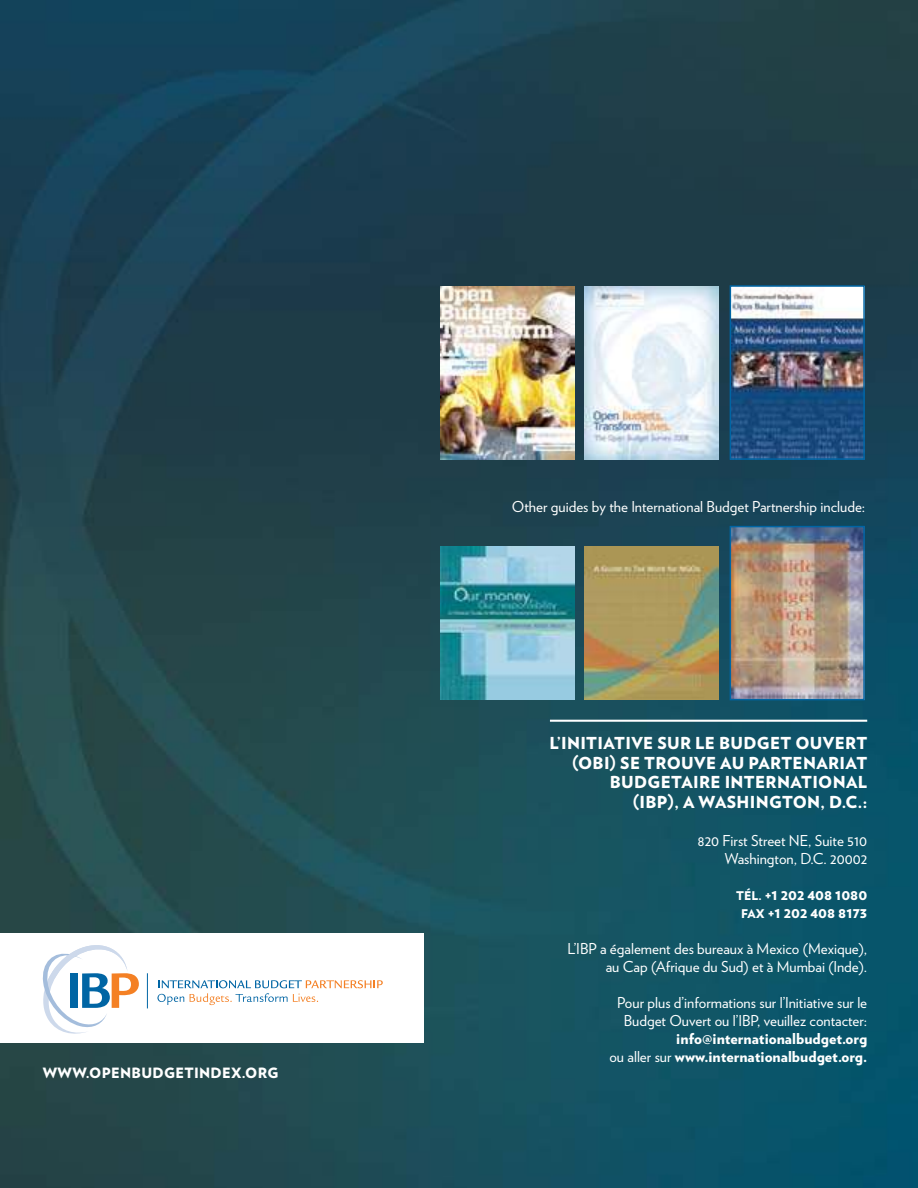
<style>
.page{position:relative;width:918px;height:1188px;background:#fff}
.page>*{position:absolute;margin:0;border:0;box-sizing:border-box;transform-origin:0 0}
.t1{font:900 16.5px/19.8px "Verlag";letter-spacing:.02em;color:#fff;text-align:right}
.t2{font:15px/18px "Verlag";color:#fff;text-align:right}
.t3{font:900 15px/18px "Verlag";color:#fff;text-align:center}
.t4{font:900 14.25px "Verlag";letter-spacing:.02em;color:#fff}
.s1{font-size:12px}
.s2{font-weight:400}
</style>
<div class="page">
<img style="left:0;top:0;width:918px;height:1188px">
<div style="left:0;top:933px;width:424px;height:109px;background:#fff"></div>
<svg style="left:157px;top:980px;width:226px;height:25px"></svg>
<hr style="left:147px;top:973px;width:1px;height:35px;background:#0065a4">
<svg style="left:43px;top:945px;width:96px;height:89px"></svg>
<hr style="left:550px;top:720px;width:317px;height:2px;background:#fff">
<img style="left:585px;top:286px;width:133px;height:173px">
<img style="left:440px;top:286px;width:134px;height:173px">
<img style="left:585px;top:546px;width:133px;height:154px">
<img style="left:440px;top:546px;width:134px;height:154px">
<img style="left:733px;top:288px;width:129px;height:169px">
<div style="left:730px;top:285px;width:135px;height:175px;border:2px solid #0065a4"></div>
<img style="left:733px;top:529px;width:129px;height:168px">
<div style="left:730px;top:526px;width:135px;height:174px;border:2px solid #0065a4"></div>
<p class="t4" style="left:43px;top:1064px;width:237px">WWW.OPENBUDGETINDEX.ORG</p>
<p class="t2" style="left:512px;top:497px;width:355px">Other guides by the International Budget Partnership include:</p>
<p class="t1" style="left:550px;top:732px;width:319px">L’INITIATIVE SUR LE BUDGET OUVERT (OBI) SE TROUVE AU PARTENARIAT<br>BUDGETAIRE INTERNATIONAL<br>(IBP), A WASHINGTON, D.C.:</p>
<p class="t2" style="left:698px;top:831px;width:171px">820 First Street NE, Suite 510<br>Washington, D.C. 20002</p>
<p class="t3" style="left:736px;top:885px;width:132px"><span class="s1">TÉL.</span> +1 202 408 1080<br><span class="s1">FAX</span> +1 202 408 8173</p>
<p class="t2" style="left:568px;top:939px;width:301px">L’IBP a également des bureaux à Mexico (Mexique), au Cap (Afrique du Sud) et à Mumbai (Inde).</p>
<p class="t2" style="left:617px;top:993px;width:251px;text-align:center">Pour plus d’informations sur l’Initiative sur le<br>Budget Ouvert ou l’IBP, veuillez contacter:</p>
<p class="t3" style="left:609px;top:1029px;width:259px;text-align:right">INFO@INTERNATIONALBUDGET.ORG<br><span class="s2">ou aller sur</span> WWW.INTERNATIONALBUDGET.ORG.</p>
</div>
